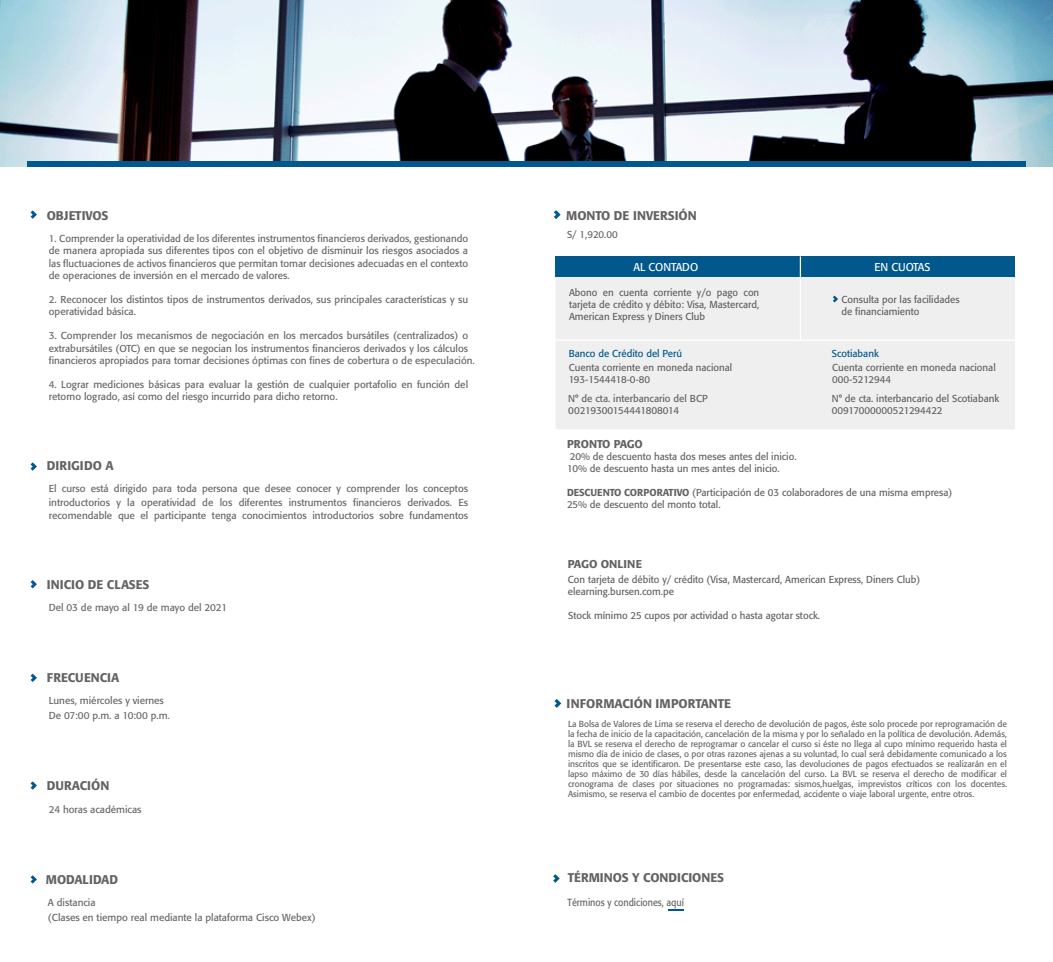
<style>
.page{position:relative;width:1053px;height:962px;background:#fff}
.page>*{position:absolute;margin:0;border:0;box-sizing:border-box;transform-origin:0 0}
.t1{font:500 12.5px "Formata";color:#636262}
.t2{font:500 11.25px "Formata";color:#636262}
.t3{font:11.25px "Formata";color:#fff}
.t4{font:10.25px "Formata";color:#656564;scale:.87 1}
.t5{font:10px/12.5px "Formata";color:#666665}
.t6{font:10px/12px "Formata";color:#636262}
.t7{font:10px/15px "Formata";color:#666}
.t8{font:10px "Formata";color:#00588c}
.t9{font:8.75px/10px "Formata";color:#656564;text-align:justify}
.s1{color:#646463}
.s2{font-weight:500}
</style>
<div class="page">
<svg style="left:31px;top:210px;width:6px;height:9px"></svg>
<svg style="left:31px;top:462px;width:6px;height:9px"></svg>
<svg style="left:31px;top:580px;width:6px;height:8px"></svg>
<svg style="left:31px;top:674px;width:6px;height:8px"></svg>
<svg style="left:31px;top:781px;width:6px;height:9px"></svg>
<svg style="left:31px;top:875px;width:6px;height:8px"></svg>
<img style="left:0;top:0;width:1052px;height:166px">
<div style="left:27px;top:161px;width:998px;height:5px;background:#00588c"></div>
<svg style="left:554px;top:699px;width:7px;height:9px"></svg>
<svg style="left:553px;top:210px;width:7px;height:9px"></svg>
<div style="left:553px;top:272px;width:464px;height:160px;background:#efefef;border:2px solid #fff"></div>
<div style="left:555px;top:256px;width:460px;height:20px;background:#00588c"></div>
<hr style="left:555px;top:340px;width:468px;height:1px;background:#fff">
<hr style="left:799px;top:256px;width:2px;height:85px;background:#fff">
<svg style="left:553px;top:874px;width:6px;height:9px"></svg>
<svg style="left:668px;top:909px;width:15px;height:2px"></svg>
<svg style="left:833px;top:296px;width:5px;height:6px"></svg>
<p class="t1" style="left:47px;top:208px;width:63px">OBJETIVOS</p>
<p class="t5" style="left:49px;top:232px;width:421px;text-align:justify">1. Comprender la operatividad de los diferentes instrumentos financieros derivados, gestionando de manera apropiada sus diferentes tipos con el objetivo de disminuir los riesgos asociados a las fluctuaciones de activos financieros que permitan tomar decisiones adecuadas en el contexto de operaciones de inversión en el mercado de valores<span class="s1">.</span></p>
<p class="t5" style="left:49px;top:293px;width:421px">2. Reconocer los distintos tipos de instrumentos derivados, sus principales características y su operatividad básica.</p>
<p class="t5" style="left:49px;top:329px;width:427px">3. Comprender los mecanismos de negociación en los mercados bursátiles (centralizados) o extrabursátiles (OTC) en que se negocian los instrumentos financieros derivados y los cálculos financieros apropiados para tomar decisiones óptimas con fines de cobertura o de especulación.</p>
<p class="t5" style="left:49px;top:378px;width:421px">4. Lograr mediciones básicas para evaluar la gestión de cualquier portafolio en función del retorno logrado, así como del riesgo incurrido para dicho retorno.</p>
<p class="t1" style="left:47px;top:458px;width:68px">DIRIGIDO A</p>
<p class="t5" style="left:49px;top:481px;width:421px;line-height:13.8px;text-align:justify">El curso está dirigido para toda persona que desee conocer y comprender los conceptos introductorios y la operatividad de los diferentes instrumentos financieros derivados. Es recomendable que el participante tenga conocimientos introductorios sobre fundamentos</p>
<p class="t1" style="left:47px;top:577px;width:104px">INICIO DE CLASES</p>
<p class="t7" style="left:49px;top:600px;width:180px">Del 03 de mayo al 19 de mayo del 2021</p>
<p class="t1" style="left:47px;top:670px;width:74px">FRECUENCIA</p>
<p class="t7" style="left:49px;top:693px;width:123px">Lunes, miércoles y viernes<br>De 07:00 p.m. a 10:00 p.m.</p>
<p class="t1" style="left:47px;top:778px;width:64px">DURACIÓN</p>
<p class="t7" style="left:49px;top:802px;width:94px">24 horas académicas</p>
<p class="t1" style="left:46px;top:872px;width:74px">MODALIDAD</p>
<p class="t5" style="left:48px;top:894px;width:269px;line-height:15px">A distancia<br>(Clases en tiempo real mediante la plataforma Cisco Webex)</p>
<p class="t1" style="left:566px;top:208px;width:132px">MONTO DE INVERSIÓN</p>
<p class="t5" style="left:567px;top:228px;width:52px">S/ 1,920.00</p>
<p class="t3" style="left:633px;top:260px;width:66px">AL CONTADO</p>
<p class="t3" style="left:874px;top:260px;width:57px">EN CUOTAS</p>
<p class="t6" style="left:569px;top:287px;width:192px;text-align:justify">Abono en cuenta corriente y/o pago con tarjeta de crédito y débito: Visa, Mastercard, American Express y Diners Club</p>
<p class="t6" style="left:841px;top:293px;width:120px">Consulta por las facilidades de financiamiento</p>
<p class="t8" style="left:568px;top:347px;width:115px">Banco de Crédito del Perú</p>
<p class="t8" style="left:831px;top:347px;width:49px">Scotiabank</p>
<p class="t6" style="left:568px;top:392px;width:141px">N° de cta. interbancario del BCP<br>00219300154441808014</p>
<p class="t6" style="left:831px;top:392px;width:169px">N° de cta. interbancario del Scotiabank<br>00917000000521294422</p>
<p class="t2" style="left:567px;top:437px;width:77px">PRONTO PAGO</p>
<p class="t6" style="left:567px;top:450px;width:231px">20% de descuento hasta dos meses antes del inicio.<br>10% de descuento hasta un mes antes del inicio.</p>
<p class="t6" style="left:567px;top:486px;width:387px"><span class="s2">DESCUENTO CORPORATIVO</span> (Participación de 03 colaboradores de una misma empresa)<br>25% de descuento del monto total.</p>
<p class="t6" style="left:568px;top:362px;width:165px">Cuenta corriente en moneda nacional<br>193-1544418-0-80</p>
<p class="t6" style="left:832px;top:362px;width:165px">Cuenta corriente en moneda nacional<br>000-5212944</p>
<p class="t2" style="left:568px;top:557px;width:76px">PAGO ONLINE</p>
<p class="t6" style="left:568px;top:574px;width:354px">Con tarjeta de débito y/ crédito (Visa, Mastercard, American Express, Diners Club) elearning.bursen.com.pe</p>
<p class="t6" style="left:568px;top:610px;width:253px">Stock mínimo 25 cupos por actividad o hasta agotar stock.</p>
<p class="t1" style="left:566px;top:696px;width:166px">INFORMACIÓN IMPORTANTE</p>
<p class="t9" style="left:568px;top:719px;width:440px">La Bolsa de Valores de Lima se reserva el derecho de devolución de pagos, éste solo procede por reprogramación de la fecha de inicio de la capacitación, cancelación de la misma y por lo señalado en la política de devolución. Además, la BVL se reserva el derecho de reprogramar o cancelar el curso si éste no llega al cupo mínimo requerido hasta el mismo día de inicio de clases, o por otras razones ajenas a su voluntad, lo cual será debidamente comunicado a los inscritos que se identificaron. De presentarse este caso, las devoluciones de pagos efectuados se realizarán en el lapso máximo de 30 días hábiles, desde la cancelación del curso. La BVL se reserva el derecho de modificar el cronograma de clases por situaciones no programadas: sismos,huelgas, imprevistos críticos con los docentes.<br>Asimismo, se reserva el cambio de docentes por enfermedad, accidente o viaje laboral urgente, entre otros.</p>
<p class="t1" style="left:567px;top:870px;width:158px">TÉRMINOS Y CONDICIONES</p>
<p class="t4" style="left:567px;top:896px;width:135px">Términos y condiciones, aquí</p>
</div>
